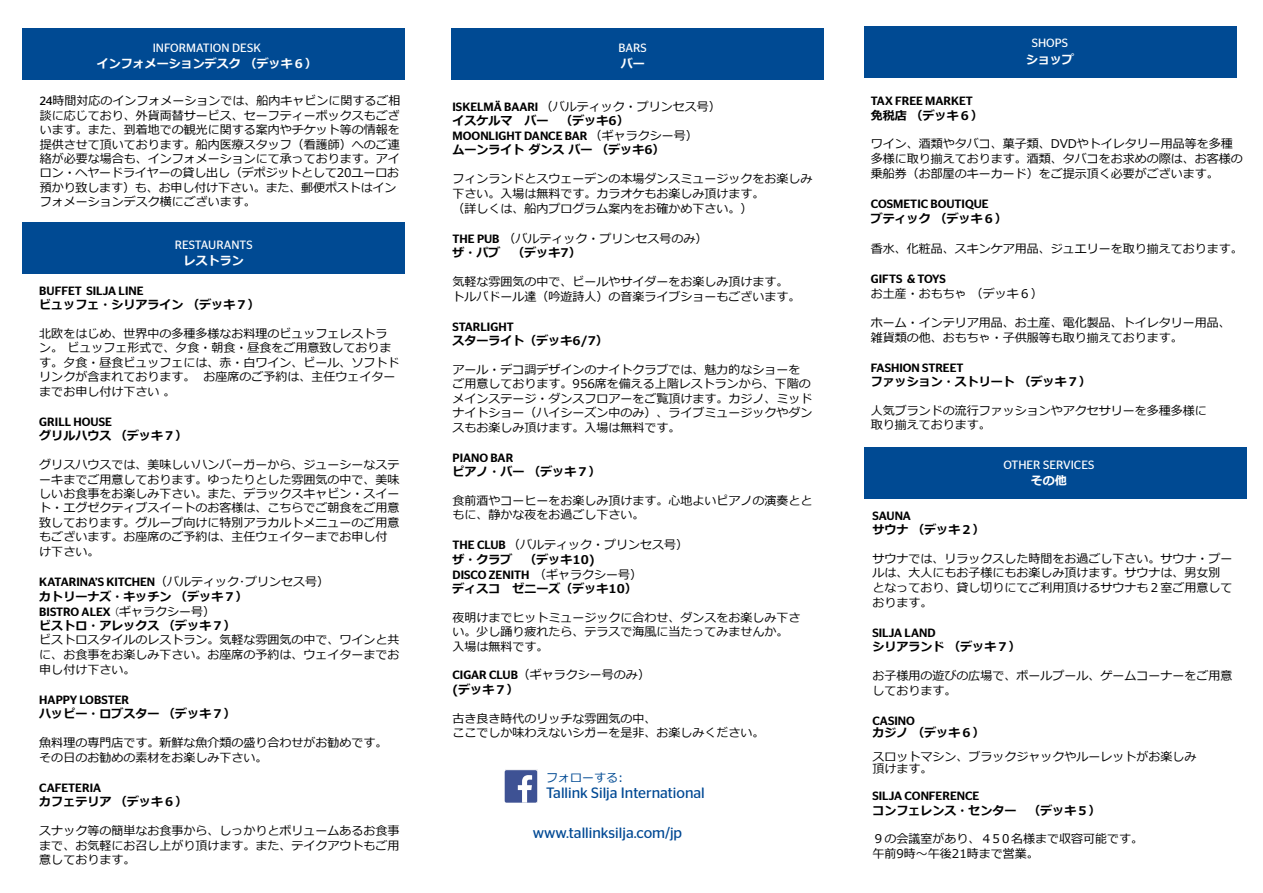
<style>
.page{position:relative;width:1263px;height:893px;background:#fff}
.page>*{position:absolute;margin:0;border:0;box-sizing:border-box;transform-origin:0 0}
.t1{font:15px "Stag Sans";color:#004994}
.t2{font:12px/14.4px "Meiryo";color:#000}
.t3{font:500 12px "Stag Sans";color:#000}
.t4{font:700 12px "Meiryo";color:#000}
.t5{font:12px "Stag Sans";color:#fff}
.t6{font:700 12px "Meiryo";color:#fff}
.t7{font:12px "Meiryo";color:#004a93}
.s1{font-family:"Stag Sans"}
.s2{font-family:"Meiryo";font-weight:400}
.s3{font-weight:300}
.s4{font-family:"Stag Sans";font-weight:500}
.s5{font-weight:700}
</style>
<div class="page">
<div style="left:22px;top:29px;width:383px;height:51px;background:#004a93"></div>
<div style="left:864px;top:448px;width:383px;height:51px;background:#004a93"></div>
<div style="left:22px;top:223px;width:383px;height:51px;background:#004a93"></div>
<div style="left:452px;top:29px;width:372px;height:51px;background:#004a93"></div>
<div style="left:864px;top:26px;width:372px;height:51px;background:#004a93"></div>
<div style="left:505px;top:770px;width:32px;height:33px;background:#3e5294;border-radius:2px"></div>
<svg style="left:518px;top:775px;width:14px;height:28px"></svg>
<p class="t5" style="left:153px;top:41px;width:110px">INFORMATION DESK</p>
<p class="t6" style="left:97px;top:56px;width:221px">インフォメーションデスク （デッキ６）</p>
<p class="t2" style="left:40px;top:95px;width:362px"><span class="s1">24</span>時間対応のインフォメーションでは、船内キャビンに関するご相談に応じており、外貨両替サービス、セーフティーボックスもございます。また、到着地での観光に関する案内やチケット等の情報を提供させて頂いております。船内医療スタッフ（看護師）へのご連絡が必要な場合も、インフォメーションにて承っております。アイロン・ヘヤードライヤーの貸し出し（デポジットとして20ユーロお預かり致します）も、お申し付け下さい。また、郵便ポストはインフォメーションデスク横にございます。</p>
<p class="t5" style="left:175px;top:238px;width:79px">RESTAURANTS</p>
<p class="t6" style="left:184px;top:252px;width:61px">レストラン</p>
<p class="t3" style="left:39px;top:283px;width:106px">BUFFET SILJA LINE</p>
<p class="t4" style="left:39px;top:296px;width:221px">ビュッフェ・シリアライン （デッキ７）</p>
<p class="t2" style="left:39px;top:327px;width:361px">北欧をはじめ、世界中の多種多様なお料理のビュッフェレストラン。 ビュッフェ形式で、夕食・朝食・昼食をご用意致しております。夕食・昼食ビュッフェには、赤・白ワイン、ビール、ソフトドリンクが含まれております。 お座席のご予約は、主任ウェイターまでお申し付け下さい 。</p>
<p class="t3" style="left:39px;top:415px;width:74px">GRILL HOUSE</p>
<p class="t4" style="left:39px;top:428px;width:149px">グリルハウス （デッキ７）</p>
<p class="t2" style="left:39px;top:458px;width:361px">グリスハウスでは、美味しいハンバーガーから、ジューシーなステーキまでご用意しております。ゆったりとした雰囲気の中で、美味しいお食事をお楽しみ下さい。また、デラックスキャビン・スイート・エグゼクティブスイートのお客様は、こちらでご朝食をご用意致しております。グループ向けに特別アラカルトメニューのご用意もございます。お座席のご予約は、主任ウェイターまでお申し付け下さい。</p>
<p class="t3" style="left:39px;top:575px;width:291px">KATARINA’S KITCHEN<span class="s2">（バルティック･プリンセス号）</span></p>
<p class="t4" style="left:39px;top:588px;width:209px">カトリーナズ・キッチン （デッキ７）</p>
<p class="t3" style="left:39px;top:604px;width:177px">BISTRO ALEX <span class="s3">(</span><span class="s2">ギャラクシー号）</span></p>
<p class="t4" style="left:39px;top:617px;width:197px">ビストロ・アレックス （デッキ７）</p>
<p class="t2" style="left:39px;top:633px;width:361px;text-align:justify">ビストロスタイルのレストラン。気軽な雰囲気の中で、ワインと共に、お食事をお楽しみ下さい。お座席の予約は、ウェイターまでお申し付け下さい。</p>
<p class="t3" style="left:39px;top:693px;width:91px">HAPPY LOBSTER</p>
<p class="t4" style="left:39px;top:705px;width:197px">ハッピー・ロブスター （デッキ７）</p>
<p class="t2" style="left:39px;top:736px;width:349px;line-height:15px">魚料理の専門店です。新鮮な魚介類の盛り合わせがお勧めです。その日のお勧めの素材をお楽しみ下さい。</p>
<p class="t3" style="left:39px;top:781px;width:63px">CAFETERIA</p>
<p class="t4" style="left:39px;top:794px;width:149px">カフェテリア （デッキ６）</p>
<p class="t2" style="left:39px;top:824px;width:361px;text-align:justify">スナック等の簡単なお食事から、しっかりとボリュームあるお食事まで、お気軽にお召し上がり頂けます。また、テイクアウトもご用意しております。</p>
<p class="t5" style="left:619px;top:41px;width:30px">BARS</p>
<p class="t6" style="left:621px;top:56px;width:25px">バー</p>
<p class="t2" style="left:452px;top:100px;width:270px"><span class="s4">ISKELMÄ BAARI</span> （バルティック・プリンセス号）<span class="s5">イスケルマ　バー　（デッキ6）</span></p>
<p class="t3" style="left:452px;top:129px;width:247px">MOONLIGHT DANCE BAR <span class="s2">（ギャラクシー号）</span></p>
<p class="t4" style="left:452px;top:142px;width:214px">ムーンライト ダンス バー （デッキ6）</p>
<p class="t2" style="left:452px;top:172px;width:361px">フィンランドとスウェーデンの本場ダンスミュージックをお楽しみ下さい。入場は無料です。カラオケもお楽しみ頂けます。<br>（詳しくは、船内プログラム案内をお確かめ下さい。）</p>
<p class="t2" style="left:452px;top:232px;width:256px"><span class="s4">THE PUB</span> （バルティック・プリンセス号のみ）<span class="s5">ザ・パブ　（デッキ7）</span></p>
<p class="t2" style="left:452px;top:275px;width:349px;line-height:15px">気軽な雰囲気の中で、ビールやサイダーをお楽しみ頂けます。トルバドール達（吟遊詩人）の音楽ライブショーもございます。</p>
<p class="t3" style="left:452px;top:320px;width:63px">STARLIGHT</p>
<p class="t4" style="left:452px;top:332px;width:157px">スターライト（デッキ6/7）</p>
<p class="t2" style="left:452px;top:363px;width:361px">アール・デコ調デザインのナイトクラブでは、魅力的なショーをご用意しております。956席を備える上階レストランから、下階のメインステージ・ダンスフロアーをご覧頂けます。カジノ、ミッドナイトショー（ハイシーズン中のみ）、ライブミュージックやダンスもお楽しみ頂けます。入場は無料です。</p>
<p class="t3" style="left:452px;top:450px;width:62px">PIANO BAR</p>
<p class="t4" style="left:452px;top:463px;width:149px">ピアノ・バー （デッキ７）</p>
<p class="t2" style="left:452px;top:494px;width:361px">食前酒やコーヒーをお楽しみ頂けます。心地よいピアノの演奏とともに、静かな夜をお過ごし下さい。</p>
<p class="t2" style="left:452px;top:538px;width:237px"><span class="s4">THE CLUB</span> （バルティック・プリンセス号）<span class="s5">ザ・クラブ　（デッキ10)</span></p>
<p class="t3" style="left:452px;top:567px;width:191px">DISCO ZENITH <span class="s2">（ギャラクシー号）</span></p>
<p class="t4" style="left:452px;top:580px;width:186px">ディスコ　ゼニーズ（デッキ10）</p>
<p class="t2" style="left:452px;top:611px;width:349px">夜明けまでヒットミュージックに合わせ、ダンスをお楽しみ下さい。少し踊り疲れたら、テラスで海風に当たってみませんか。入場は無料です。</p>
<p class="t2" style="left:452px;top:668px;width:199px"><span class="s4">CIGAR CLUB</span>（ギャラクシー号のみ）<span class="s5">(デッキ７）</span></p>
<p class="t2" style="left:452px;top:712px;width:313px">古き良き時代のリッチな雰囲気の中、<br>ここでしか味わえないシガーを是非、お楽しみください。</p>
<p class="t7" style="left:546px;top:769px;width:79px">フォローする:</p>
<p class="t1" style="left:546px;top:784px;width:160px">Tallink Silja International</p>
<p class="t1" style="left:533px;top:824px;width:151px">www.tallinksilja.com/jp</p>
<p class="t5" style="left:1032px;top:36px;width:38px">SHOPS</p>
<p class="t6" style="left:1026px;top:51px;width:49px">ショップ</p>
<p class="t3" style="left:871px;top:94px;width:104px">TAX FREE MARKET</p>
<p class="t4" style="left:871px;top:107px;width:113px">免税店 （デッキ６）</p>
<p class="t2" style="left:871px;top:137px;width:373px">ワイン、酒類やタバコ、菓子類、DVDやトイレタリー用品等を多種多様に取り揃えております。酒類、タバコをお求めの際は、お客様の乗船券（お部屋のキーカード）をご提示頂く必要がございます。</p>
<p class="t3" style="left:871px;top:197px;width:120px">COSMETIC BOUTIQUE</p>
<p class="t4" style="left:871px;top:210px;width:137px">ブティック （デッキ６）</p>
<p class="t2" style="left:871px;top:242px;width:373px">香水、化粧品、スキンケア用品、ジュエリーを取り揃えております。</p>
<p class="t3" style="left:871px;top:272px;width:77px">GIFTS &amp; TOYS</p>
<p class="t2" style="left:871px;top:287px;width:174px">お土産・おもちゃ （デッキ６）</p>
<p class="t2" style="left:871px;top:315px;width:361px;line-height:15px">ホーム・インテリア用品、お土産、電化製品、トイレタリー用品、雑貨類の他、おもちゃ・子供服等も取り揃えております。</p>
<p class="t3" style="left:871px;top:360px;width:94px">FASHION STREET</p>
<p class="t4" style="left:871px;top:373px;width:221px">ファッション・ストリート （デッキ７）</p>
<p class="t2" style="left:871px;top:404px;width:337px">人気ブランドの流行ファッションやアクセサリーを多種多様に取り揃えております。</p>
<p class="t5" style="left:1003px;top:458px;width:92px">OTHER SERVICES</p>
<p class="t6" style="left:1031px;top:472px;width:37px">その他</p>
<p class="t3" style="left:872px;top:509px;width:40px">SAUNA</p>
<p class="t4" style="left:872px;top:522px;width:113px">サウナ （デッキ２）</p>
<p class="t2" style="left:872px;top:552px;width:361px">サウナでは、リラックスした時間をお過ごし下さい。サウナ・プールは、大人にもお子様にもお楽しみ頂けます。サウナは、男女別となっており、貸し切りにてご利用頂けるサウナも２室ご用意しております。</p>
<p class="t3" style="left:872px;top:626px;width:65px">SILJA LAND</p>
<p class="t4" style="left:872px;top:639px;width:149px">シリアランド （デッキ７）</p>
<p class="t2" style="left:872px;top:669px;width:361px;line-height:15px">お子様用の遊びの広場で、ボールプール、ゲームコーナーをご用意しております。</p>
<p class="t3" style="left:872px;top:714px;width:44px">CASINO</p>
<p class="t4" style="left:872px;top:724px;width:113px">カジノ （デッキ６）</p>
<p class="t2" style="left:872px;top:751px;width:325px;line-height:12px">スロットマシン、ブラックジャックやルーレットがお楽しみ頂けます。</p>
<p class="t3" style="left:872px;top:789px;width:108px">SILJA CONFERENCE</p>
<p class="t4" style="left:872px;top:802px;width:229px">コンフェレンス・センター　（デッキ５）</p>
<p class="t2" style="left:872px;top:832px;width:272px">９の会議室があり、４５０名様まで収容可能です。午前9時～午後21時まで営業。</p>
</div>
